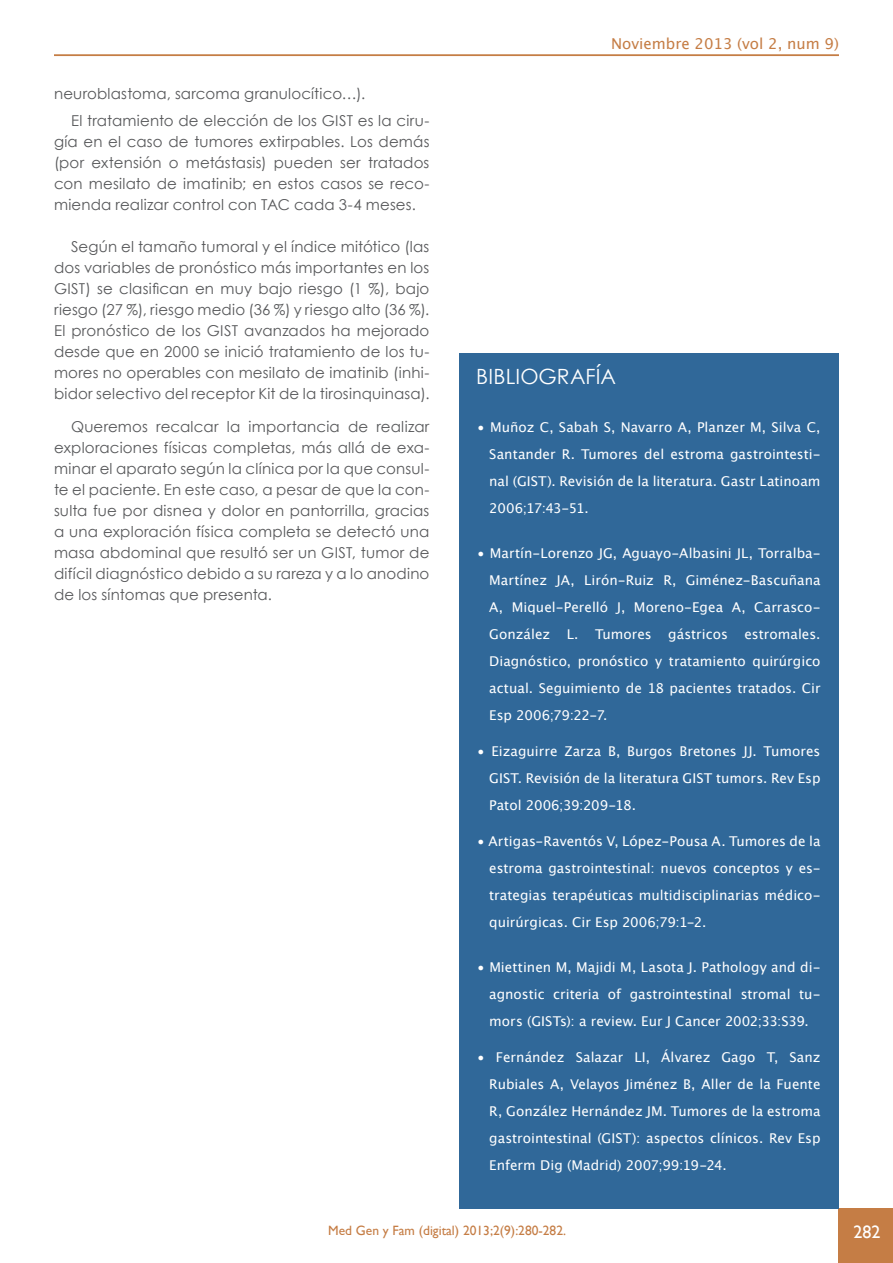
<style>
.page{position:relative;width:893px;height:1263px;background:#fff}
.page>*{position:absolute;margin:0;border:0;box-sizing:border-box;transform-origin:0 0}
.titulo_conclusion{font:21px "Century Gothic";letter-spacing:.005em;color:#fff}
.t1{font:18px "Gill Sans";color:#fff}
.Parrafo{font:15px/21px "Century Gothic";letter-spacing:.01em;color:#57585a;text-align:justify}
.t2{font:15px "Lucida Grande";color:#c57d45}
.Conclusion{font:13.5px/27px "Lucida Grande";color:#fff;text-align:justify}
.t3{font:13.5px "Gill Sans";color:#c57d45}
</style>
<div class="page">
<div style="left:839px;top:1209px;width:54px;height:54px;background:#c57d45"></div>
<hr style="left:54px;top:55px;width:785px;height:1px;background:#c57d45">
<div style="left:459px;top:353px;width:380px;height:856px;background:#306899"></div>
<p class="Parrafo" style="left:54px;top:82px;width:313px">neuroblastoma, sarcoma granulocítico…).</p>
<p class="Parrafo" style="left:54px;top:110px;width:377px;text-indent:17px">El tratamiento de elección de los GIST es la ciru&shy;gía en el caso de tumores extirpables. Los demás (por extensión o metástasis) pueden ser tratados con mesilato de imatinib; en estos casos se reco&shy;mienda realizar control con TAC cada 3-4 meses.</p>
<p class="Parrafo" style="left:54px;top:236px;width:377px;text-indent:17px">Según el tamaño tumoral y el índice mitótico (las dos variables de pronóstico más importantes en los GIST) se clasifican en muy bajo riesgo (1 %), bajo riesgo (27 %), riesgo medio (36 %) y riesgo alto (36 %).<br>El pronóstico de los GIST avanzados ha mejorado desde que en 2000 se inició tratamiento de los tu&shy;mores no operables con mesilato de imatinib (inhi&shy;bidor selectivo del receptor Kit de la tirosinquinasa).</p>
<p class="Parrafo" style="left:54px;top:416px;width:377px;text-indent:17px">Queremos recalcar la importancia de realizar exploraciones físicas completas, más allá de exa&shy;minar el aparato según la clínica por la que consul&shy;te el paciente. En este caso, a pesar de que la con&shy;sulta fue por disnea y dolor en pantorrilla, gracias a una exploración física completa se detectó una masa abdominal que resultó ser un GIST, tumor de difícil diagnóstico debido a su rareza y a lo anodino de los síntomas que presenta.</p>
<p class="t2" style="left:611px;top:35px;width:229px">Noviembre 2013 (vol 2, num 9)</p>
<p class="titulo_conclusion" style="left:476px;top:361px;width:141px">BIBLIOGRAFÍA</p>
<p class="Conclusion" style="left:489px;top:414px;width:333px;text-indent:-12px">• Muñoz C, Sabah S, Navarro A, Planzer M, Silva C, Santander R. Tumores del estroma gastrointesti&shy;nal (GIST). Revisión de la literatura. Gastr Latinoam 2006;17:43-51.</p>
<p class="Conclusion" style="left:489px;top:540px;width:333px;text-indent:-12px">• Martín-Lorenzo JG, Aguayo-Albasini JL, Torralba-Martínez JA, Lirón-Ruiz R, Giménez-Bascuñana A, Miquel-Perelló J, Moreno-Egea A, Carrasco-González L. Tumores gástricos estromales.<br>Diagnóstico, pronóstico y tratamiento quirúrgico actual. Seguimiento de 18 pacientes tratados. Cir Esp 2006;79:22-7.</p>
<p class="Conclusion" style="left:489px;top:738px;width:333px;text-indent:-12px">• Eizaguirre Zarza B, Burgos Bretones JJ. Tumores GIST. Revisión de la literatura GIST tumors. Rev Esp Patol 2006;39:209-18.</p>
<p class="Conclusion" style="left:489px;top:828px;width:333px;text-indent:-12px">• Artigas-Raventós V, López-Pousa A. Tumores de la estroma gastrointestinal: nuevos conceptos y es&shy;trategias terapéuticas multidisciplinarias médico&shy;quirúrgicas. Cir Esp 2006;79:1-2.</p>
<p class="Conclusion" style="left:489px;top:954px;width:333px;text-indent:-12px">• Miettinen M, Majidi M, Lasota J. Pathology and di&shy;agnostic criteria of gastrointestinal stromal tu&shy;mors (GISTs): a review. Eur J Cancer 2002;33:S39.</p>
<p class="Conclusion" style="left:489px;top:1044px;width:333px;text-indent:-12px">• Fernández Salazar LI, Álvarez Gago T, Sanz Rubiales A, Velayos Jiménez B, Aller de la Fuente R, González Hernández JM. Tumores de la estroma gastrointestinal (GIST): aspectos clínicos. Rev Esp Enferm Dig (Madrid) 2007;99:19-24.</p>
<p class="t3" style="left:328px;top:1223px;width:239px">Med Gen y Fam (digital) 2013;2(9):280-282.</p>
<p class="t1" style="left:854px;top:1222px;width:28px">282</p>
</div>
